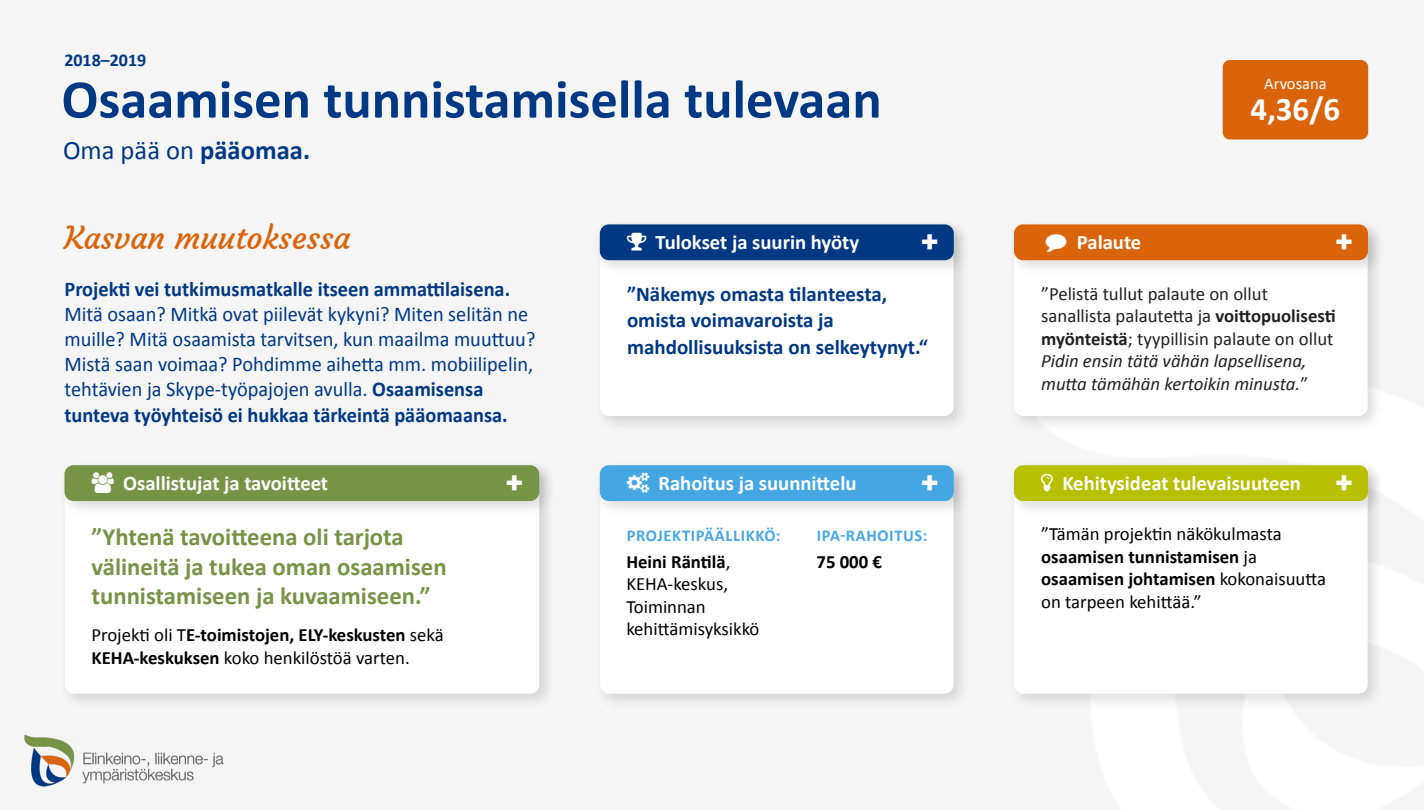
<style>
.page{position:relative;width:1425px;height:810px;background:#fff}
.page>*{position:absolute;margin:0;border:0;box-sizing:border-box;transform-origin:0 0}
.otsikko_1{font:700 54.68px "Calibri";color:#003883}
.t1{font:700 33px "Calibri";color:#fff}
.Otsikko_2{font:31.5px "Courgette";color:#d9640c}
.t2{font:900 28.35px "Arial";color:#fff}
.Selite{font:26.62px "Calibri";color:#003883}
.Osallistujat_ja_tavo{font:700 24.75px/29.7px "Calibri";color:#779346}
.Ingressi{font:21px/25.2px "Calibri";color:#003883}
.Tulokset_ja_suurin_h{font:700 21px/25.2px "Calibri";color:#003883}
.Otsikko_kortit{font:700 20.7px "Calibri";color:#fff}
.leipis{font:18.75px/22.5px "Calibri";color:#202020}
.leipis-2{font:18.75px/22.5px "Calibri";color:#000}
.leipis-3{font:700 18.75px/22.5px "Calibri";color:#000}
.Päivämäärä{font:700 18px "Calibri";color:#003883}
.leipis-4{font:700 16.5px "Calibri";letter-spacing:.04em;color:#44a7e4}
.t3{font:16.5px "Calibri";color:#fff}
.s1{font-weight:700}
.s2{font-style:italic}
.s3{font-weight:400}
</style>
<div class="page">
<img style="left:24px;top:734px;width:200px;height:53px">
<div style="left:1223px;top:60px;width:145px;height:80px;background:#d9640c;border-radius:7px"></div>
<div style="left:1008px;top:221px;width:377px;height:212px;background:#000;opacity:.14"></div>
<div style="left:1014px;top:227px;width:354px;height:189px;background:#fff;border-radius:9px"></div>
<div style="left:1008px;top:218px;width:377px;height:59px;background:#000;opacity:.14"></div>
<div style="left:1014px;top:224px;width:354px;height:36px;background:#d9640c;border-radius:9px"></div>
<div style="left:594px;top:219px;width:377px;height:214px;background:#000;opacity:.14"></div>
<div style="left:600px;top:226px;width:354px;height:190px;background:#fff;border-radius:9px"></div>
<div style="left:593px;top:218px;width:378px;height:59px;background:#000;opacity:.14"></div>
<div style="left:600px;top:224px;width:354px;height:36px;background:#003883;border-radius:9px"></div>
<div style="left:1008px;top:461px;width:377px;height:250px;background:#000;opacity:.14"></div>
<div style="left:1014px;top:467px;width:354px;height:227px;background:#fff;border-radius:9px"></div>
<div style="left:1008px;top:459px;width:377px;height:59px;background:#000;opacity:.14"></div>
<div style="left:1014px;top:465px;width:354px;height:36px;background:#b6bf00;border-radius:9px"></div>
<div style="left:59px;top:461px;width:497px;height:250px;background:#000;opacity:.14"></div>
<div style="left:65px;top:467px;width:474px;height:227px;background:#fff;border-radius:9px"></div>
<div style="left:58px;top:459px;width:498px;height:59px;background:#000;opacity:.14"></div>
<div style="left:64px;top:465px;width:475px;height:36px;background:#779346;border-radius:9px"></div>
<div style="left:594px;top:462px;width:377px;height:249px;background:#000;opacity:.14"></div>
<div style="left:600px;top:468px;width:354px;height:226px;background:#fff;border-radius:9px"></div>
<div style="left:593px;top:459px;width:378px;height:59px;background:#000;opacity:.14"></div>
<div style="left:600px;top:465px;width:354px;height:36px;background:#44a7e4;border-radius:9px"></div>
<p class="Päivämäärä" style="left:64px;top:49px;width:83px">2018–2019</p>
<p class="otsikko_1" style="left:62px;top:65px;width:822px">Osaamisen tunnistamisella tulevaan</p>
<p class="Selite" style="left:63px;top:134px;width:249px">Oma pää on <span class="s1">pääomaa.</span></p>
<p class="t3" style="left:1264px;top:74px;width:64px">Arvosana</p>
<p class="t1" style="left:1251px;top:89px;width:91px">4,36/6</p>
<p class="Otsikko_2" style="left:64px;top:218px;width:287px">Kasvan muutoksessa</p>
<p class="Ingressi" style="left:64px;top:275px;width:472px"><span class="s1">Projekti vei tutkimusmatkalle itseen ammattilaisena.<br></span>Mitä osaan? Mitkä ovat piilevät kykyni? Miten selitän ne muille? Mitä osaamista tarvitsen, kun maailma muuttuu?<br>Mistä saan voimaa? Pohdimme aihetta mm. mobiilipelin, tehtävien ja Skype-työpajojen avulla. <span class="s1">Osaamisensa tunteva työyhteisö ei hukkaa tärkeintä pääomaansa.</span></p>
<p class="Otsikko_kortit" style="left:1046px;top:229px;width:97px">◆ Palaute</p>
<p class="Otsikko_kortit" style="left:656px;top:229px;width:205px">Tulokset ja suurin hyöty</p>
<p class="t2" style="left:921px;top:221px;width:20px">+</p>
<p class="t2" style="left:1335px;top:221px;width:20px">+</p>
<p class="Tulokset_ja_suurin_h" style="left:627px;top:281px;width:262px">”Näkemys omasta tilanteesta, omista voimavaroista ja</p>
<p class="Tulokset_ja_suurin_h" style="left:627px;top:334px;width:303px">mahdollisuuksista on selkeytynyt.“</p>
<p class="leipis" style="left:1041px;top:281px;width:296px">”Pelistä tullut palaute on ollut sanallista palautetta ja <span class="s1">voittopuolisesti myönteistä</span>; tyypillisin palaute on ollut <span class="s2">Pidin ensin tätä vähän lapsellisena, mutta tämähän kertoikin minusta.</span>”</p>
<p class="Otsikko_kortit" style="left:123px;top:470px;width:206px">Osallistujat ja tavoitteet</p>
<p class="t2" style="left:505px;top:462px;width:20px">+</p>
<p class="Otsikko_kortit" style="left:658px;top:470px;width:200px">Rahoitus ja suunnittelu</p>
<p class="t2" style="left:921px;top:462px;width:20px">+</p>
<p class="leipis-4" style="left:627px;top:525px;width:155px">PROJEKTIPÄÄLLIKKÖ:</p>
<p class="leipis-3" style="left:626px;top:549px;width:106px">Heini Räntilä<span class="s3">,</span></p>
<p class="leipis-2" style="left:626px;top:572px;width:103px">KEHA-keskus,</p>
<p class="leipis-2" style="left:626px;top:594px;width:135px">Toiminnan kehittämisyksikkö</p>
<p class="Osallistujat_ja_tavo" style="left:92px;top:521px;width:357px">”Yhtenä tavoitteena oli tarjota välineitä ja tukea oman osaamisen tunnistamiseen ja kuvaamiseen.”</p>
<p class="leipis-4" style="left:817px;top:525px;width:112px">IPA-RAHOITUS:</p>
<p class="leipis-3" style="left:817px;top:549px;width:67px">75 000 €</p>
<p class="leipis-3" style="left:92px;top:623px;width:354px"><span class="s3">Projekti oli T</span>E-toimistojen, ELY-keskusten <span class="s3">sekä<br></span>KEHA-keskuksen <span class="s3">koko henkilöstöä varten.</span></p>
<p class="Otsikko_kortit" style="left:1062px;top:470px;width:240px">Kehitysideat tulevaisuuteen</p>
<p class="t2" style="left:1335px;top:462px;width:20px">+</p>
<p class="leipis-2" style="left:1041px;top:522px;width:286px">”Tämän projektin näkökulmasta <span class="s1">osaamisen tunnistamisen</span> ja <span class="s1">osaamisen johtamisen</span> kokonaisuutta on tarpeen kehittää.”</p>
</div>
